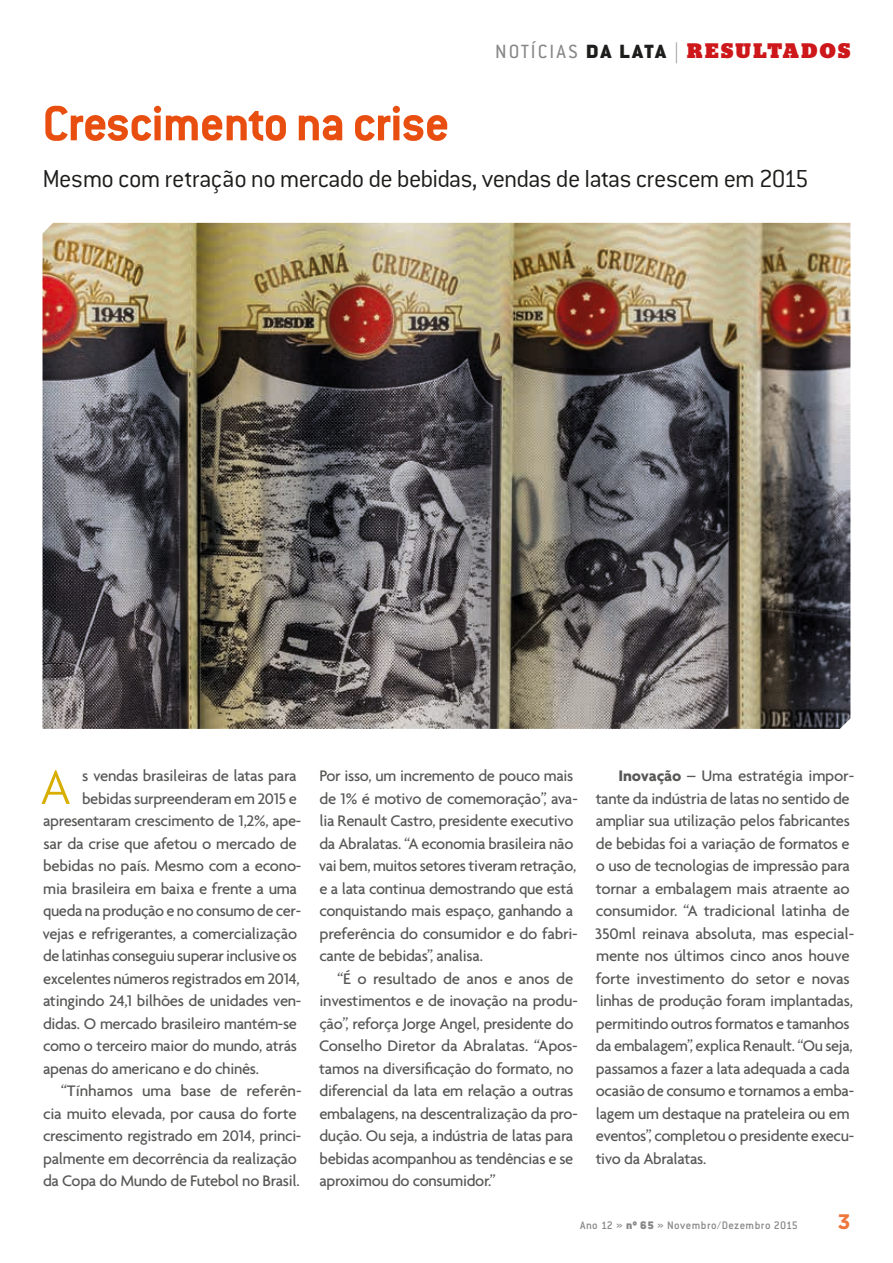
<style>
.page{position:relative;width:893px;height:1263px;background:#fff}
.page>*{position:absolute;margin:0;border:0;box-sizing:border-box;transform-origin:0 0}
.t1{font:700 54px "Conduit ITC Std";letter-spacing:-.02em;color:#e84e0f}
.t2{font:300 51.75px "Agenda";color:#d8af00}
.t3{font:300 27px "Conduit ITC Std";letter-spacing:-.03em;color:#1d1d1b}
.t4{font:900 21px "Stag";letter-spacing:.12em;color:#cd171a}
.t5{font:700 21px "Gotham";color:#ee763b}
.t6{font:500 16.5px/22.5px "Agenda";letter-spacing:-.02em;color:#575756}
.t7{font:500 16.5px "Agenda";color:#575756}
.t8{font:500 12px "Conduit ITC Std";letter-spacing:.03em;color:#878787}
.s1{font-family:"Conduit ITC Std";font-weight:400;color:#878787}
.s2{font-family:"Conduit ITC Std";color:#1d1d1b}
.s3{font-family:"Conduit ITC Std";font-weight:200;color:#878787}
.s4{font-weight:700}
.s5{font-weight:900}
</style>
<div class="page">
<img style="left:43px;top:223px;width:807px;height:506px">
<p class="t4" style="left:495px;top:39px;width:357px"><span class="s1">NOTÍCIAS</span> <span class="s2">DA LATA</span> <span class="s3">|</span> RESULTADOS</p>
<h1 class="t1" style="left:43px;top:91px;width:408px">Crescimento na crise</h1>
<h3 class="t3" style="left:43px;top:162px;width:768px">Mesmo com retração no mercado de bebidas, vendas de latas crescem em 2015</h3>
<h2 class="t2" style="left:40px;top:757px;width:33px">A</h2>
<p class="t6" style="left:82px;top:764px;width:216px">s vendas brasileiras de latas para</p>
<p class="t6" style="left:82px;top:787px;width:216px">bebidas surpreenderam em 2015 e</p>
<p class="t6" style="left:43px;top:809px;width:260px">apresentaram crescimento de 1,2%, ape-</p>
<p class="t6" style="left:43px;top:832px;width:255px">sar da crise que afetou o mercado de</p>
<p class="t6" style="left:43px;top:854px;width:260px">bebidas no país. Mesmo com a econo-</p>
<p class="t6" style="left:43px;top:877px;width:255px">mia brasileira em baixa e frente a uma</p>
<p class="t6" style="left:43px;top:899px;width:260px">queda na produção e no consumo de cer-</p>
<p class="t6" style="left:42px;top:922px;width:256px">vejas e refrigerantes, a comercialização</p>
<p class="t6" style="left:43px;top:944px;width:256px">de latinhas conseguiu superar inclusive os</p>
<p class="t6" style="left:43px;top:967px;width:258px">excelentes números registrados em 2014,</p>
<p class="t6" style="left:43px;top:989px;width:260px">atingindo 24,1 bilhões de unidades ven-</p>
<p class="t6" style="left:43px;top:1012px;width:255px">didas. O mercado brasileiro mantém-se</p>
<p class="t6" style="left:43px;top:1034px;width:256px">como o terceiro maior do mundo, atrás</p>
<p class="t6" style="left:43px;top:1057px;width:217px">apenas do americano e do chinês.</p>
<p class="t7" style="left:61px;top:1081px;width:242px">“Tínhamos uma base de referên-</p>
<p class="t6" style="left:43px;top:1102px;width:255px">cia muito elevada, por causa do forte</p>
<p class="t6" style="left:43px;top:1124px;width:260px">crescimento registrado em 2014, princi-</p>
<p class="t6" style="left:43px;top:1147px;width:255px">palmente em decorrência da realização</p>
<p class="t6" style="left:43px;top:1169px;width:258px">da Copa do Mundo de Futebol no Brasil.</p>
<p class="t6" style="left:319px;top:764px;width:261px">Por isso, um incremento de pouco mais de 1% é motivo de comemoração”, ava&shy;lia Renault Castro, presidente executivo da Abralatas. “A economia brasileira não vai bem, muitos setores tiveram retração, e a lata continua demostrando que está conquistando mais espaço, ganhando a preferência do consumidor e do fabri&shy;cante de bebidas”, analisa.</p>
<p class="t6" style="left:319px;top:967px;width:260px;text-indent:18px">“É o resultado de anos e anos de investimentos e de inovação na produ&shy;ção”, reforça Jorge Angel, presidente do Conselho Diretor da Abralatas. “Apos&shy;tamos na diversificação do formato, no diferencial da lata em relação a outras embalagens, na descentralização da pro&shy;dução. Ou seja, a indústria de latas para bebidas acompanhou as tendências e se aproximou do consumidor.”</p>
<p class="t6" style="left:595px;top:764px;width:260px;text-indent:23px"><span class="s4">Inovação</span> – Uma estratégia impor&shy;tante da indústria de latas no sentido de ampliar sua utilização pelos fabricantes de bebidas foi a variação de formatos e o uso de tecnologias de impressão para tornar a embalagem mais atraente ao consumidor. “A tradicional latinha de 350ml reinava absoluta, mas especial&shy;mente nos últimos cinco anos houve forte investimento do setor e novas linhas de produção foram implantadas, permitindo outros formatos e tamanhos da embalagem”, explica Renault. “Ou seja, passamos a fazer a lata adequada a cada ocasião de consumo e tornamos a emba&shy;lagem um destaque na prateleira ou em eventos”, completou o presidente execu&shy;tivo da Abralatas.</p>
<p class="t8" style="left:580px;top:1217px;width:220px">Ano 12 » <span class="s5">nº 65</span> » Novembro/Dezembro 2015</p>
<p class="t5" style="left:837px;top:1207px;width:15px">3</p>
</div>
